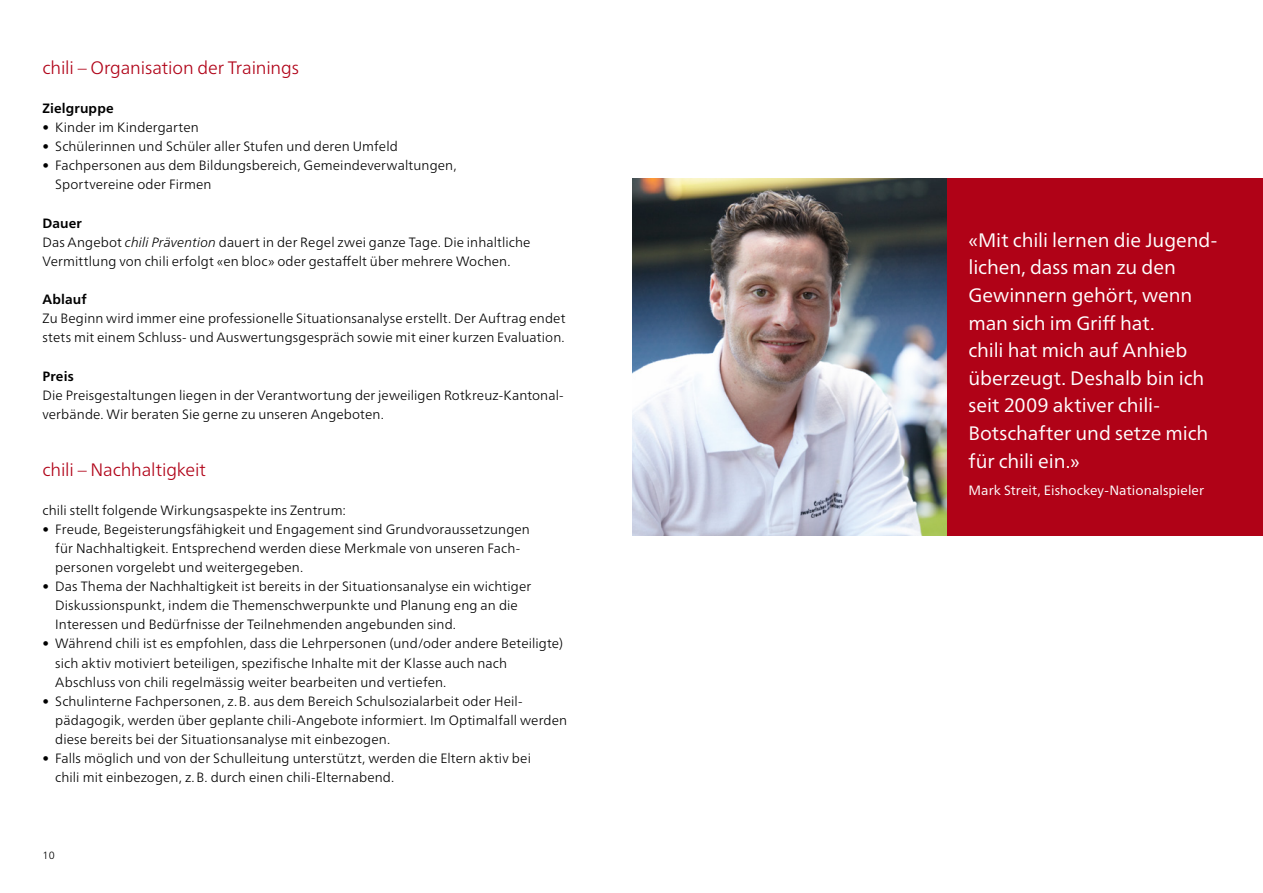
<style>
.page{position:relative;width:1263px;height:893px;background:#fff}
.page>*{position:absolute;margin:0;border:0;box-sizing:border-box;transform-origin:0 0}
.t1{font:19.5px/27.6px "Frutiger Neue LTW1 G";letter-spacing:-.005em;color:#fff}
.Titel_1{font:300 18px "Frutiger Neue LTW1 G";letter-spacing:-.01em;color:#b00217}
.GS_9pt{font:300 13.5px/19.2px "Frutiger Neue LTW1 G";letter-spacing:.01em;color:#000}
.t2{font:13.5px "Frutiger Neue LTW1 G";letter-spacing:.005em;color:#fff}
.Titel_2{font:700 13.5px "Frutiger Neue LTW1 G";letter-spacing:.01em;color:#000}
.t3{font:300 10.5px "Frutiger Neue LTW1 G";color:#000}
.s1{font-style:italic}
</style>
<div class="page">
<img style="left:632px;top:179px;width:315px;height:357px">
<div style="left:947px;top:179px;width:316px;height:357px;background:#b00217"></div>
<p class="Titel_1" style="left:43px;top:57px;width:258px">chili – Organisation der Trainings</p>
<p class="Titel_2" style="left:43px;top:100px;width:73px">Zielgruppe</p>
<p class="GS_9pt" style="left:43px;top:117px;width:158px">• Kinder im Kindergarten</p>
<p class="GS_9pt" style="left:43px;top:137px;width:357px">• Schülerinnen und Schüler aller Stufen und deren Umfeld</p>
<p class="GS_9pt" style="left:55px;top:156px;width:403px;text-indent:-13px">• Fachpersonen aus dem Bildungsbereich, Gemeindeverwaltungen,<br>Sportvereine oder Firmen</p>
<p class="Titel_2" style="left:43px;top:215px;width:41px">Dauer</p>
<p class="GS_9pt" style="left:43px;top:232px;width:489px">Das Angebot <span class="s1">chili Prävention</span> dauert in der Regel zwei ganze Tage. Die inhaltliche<br>Vermittlung von chili erfolgt «en bloc» oder gestaffelt über mehrere Wochen.</p>
<p class="Titel_2" style="left:43px;top:291px;width:46px">Ablauf</p>
<p class="GS_9pt" style="left:43px;top:309px;width:525px">Zu Beginn wird immer eine professionelle Situationsanalyse erstellt. Der Auftrag endet stets mit einem Schluss- und Auswertungsgespräch sowie mit einer kurzen Evaluation.</p>
<p class="Titel_2" style="left:43px;top:368px;width:33px">Preis</p>
<p class="GS_9pt" style="left:43px;top:385px;width:523px">Die Preisgestaltungen liegen in der Verantwortung der jeweiligen Rotkreuz-Kantonal&shy;verbände. Wir beraten Sie gerne zu unseren Angeboten.</p>
<p class="Titel_1" style="left:43px;top:459px;width:165px">chili – Nachhaltigkeit</p>
<p class="GS_9pt" style="left:43px;top:500px;width:305px">chili stellt folgende Wirkungsaspekte ins Zentrum:</p>
<p class="GS_9pt" style="left:55px;top:519px;width:476px;text-indent:-13px">• Freude, Begeisterungsfähigkeit und Engagement sind Grundvoraussetzungen für Nachhaltigkeit. Entsprechend werden diese Merkmale von unseren Fach&shy;personen vorgelebt und weitergegeben.</p>
<p class="GS_9pt" style="left:55px;top:577px;width:477px;text-indent:-13px">• Das Thema der Nachhaltigkeit ist bereits in der Situationsanalyse ein wichtiger<br>Diskussionspunkt, indem die Themenschwerpunkte und Planung eng an die<br>Interessen und Bedürfnisse der Teilnehmenden angebunden sind.</p>
<p class="GS_9pt" style="left:55px;top:634px;width:509px;text-indent:-13px">• Während chili ist es empfohlen, dass die Lehrpersonen (und/oder andere Beteiligte) sich aktiv motiviert beteiligen, spezifische Inhalte mit der Klasse auch nach<br>Abschluss von chili regelmässig weiter bearbeiten und vertiefen.</p>
<p class="GS_9pt" style="left:55px;top:691px;width:513px;text-indent:-13px">• Schulinterne Fachpersonen, z.B. aus dem Bereich Schulsozialarbeit oder Heil&shy;pädagogik, werden über geplante chili-Angebote informiert. Im Optimalfall werden diese bereits bei der Situationsanalyse mit einbezogen.</p>
<p class="GS_9pt" style="left:55px;top:749px;width:477px;text-indent:-13px">• Falls möglich und von der Schulleitung unterstützt, werden die Eltern aktiv bei chili mit einbezogen, z.B. durch einen chili-Elternabend.</p>
<p class="t3" style="left:43px;top:849px;width:14px">10</p>
<p class="t1" style="left:968px;top:226px;width:250px">«Mit chili lernen die Jugend&shy;lichen, dass man zu den<br>Gewinnern gehört, wenn man sich im Griff hat.<br>chili hat mich auf Anhieb überzeugt. Deshalb bin ich seit 2009 aktiver chili-<br>Botschafter und setze mich für chili ein.»</p>
<p class="t2" style="left:968px;top:482px;width:237px">Mark Streit, Eishockey-Nationalspieler</p>
</div>
